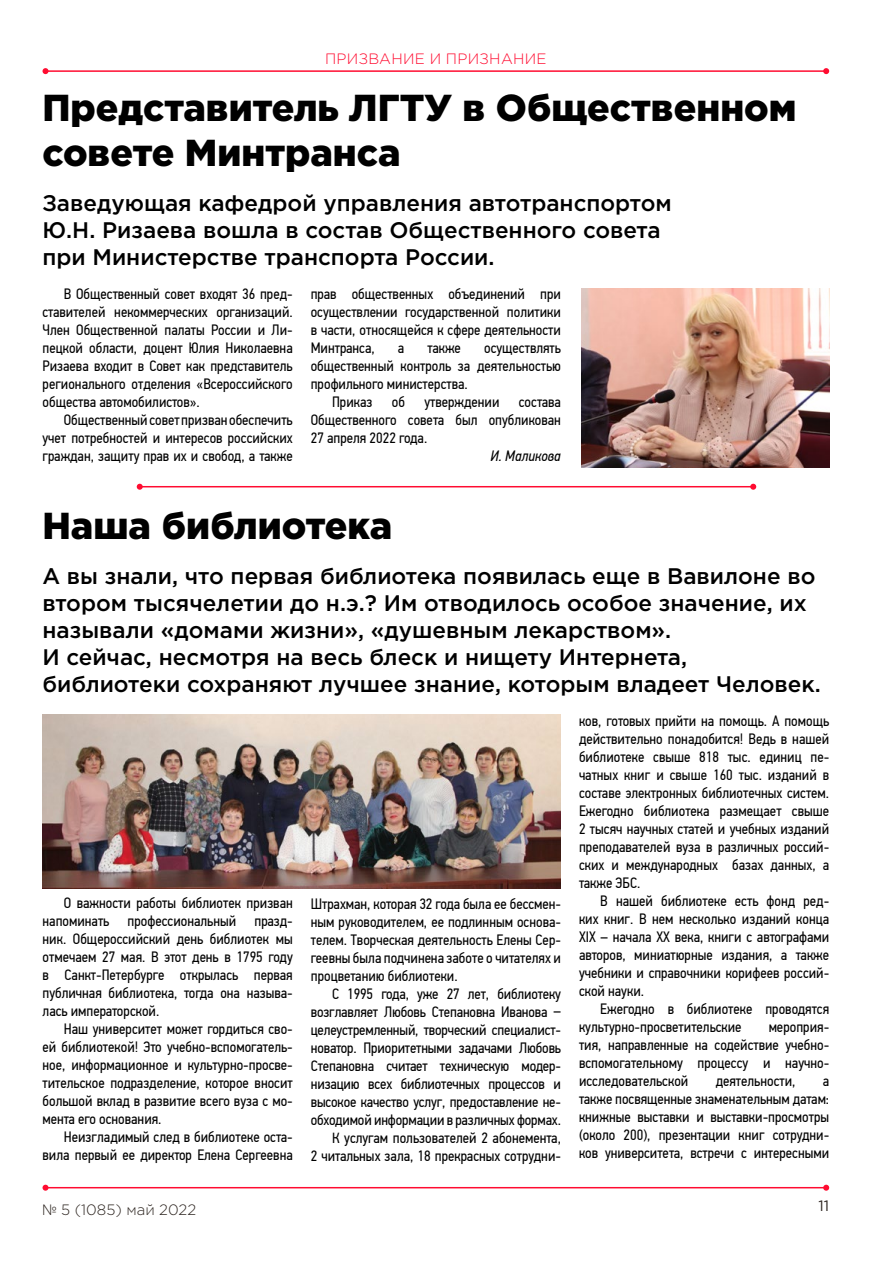
<style>
.page{position:relative;width:893px;height:1263px;background:#fff}
.page>*{position:absolute;margin:0;border:0;box-sizing:border-box;transform-origin:0 0}
.t1{font:900 37.5px/45px "Gotham Pro";color:#000}
.t2{font:500 22.5px/27px "Gotham Pro";color:#000}
.t3{font:15px/18px "PF Din Text Cond Pro";color:#000;text-align:justify}
.t4{font:300 15px "Gotham Pro";letter-spacing:.02em;color:#ff0c31}
.t5{font:300 15px "Gotham Pro";color:#2f2722}
.t6{font:italic 15px "PF Din Text Cond Pro";color:#000}
.t7{font:15px "Gotham Pro";color:#2f2722}
</style>
<div class="page">
<hr style="left:46px;top:70px;width:780px;height:2px;background:#ff0c31">
<svg style="left:43px;top:68px;width:6px;height:6px"></svg>
<svg style="left:823px;top:68px;width:6px;height:6px"></svg>
<hr style="left:46px;top:1187px;width:780px;height:1px;background:#ff0c31">
<svg style="left:43px;top:1185px;width:6px;height:6px"></svg>
<svg style="left:823px;top:1185px;width:6px;height:6px"></svg>
<img style="left:581px;top:288px;width:248px;height:180px">
<hr style="left:140px;top:486px;width:613px;height:1px;background:#ff0c31">
<svg style="left:137px;top:484px;width:6px;height:6px"></svg>
<svg style="left:750px;top:484px;width:6px;height:6px"></svg>
<img style="left:43px;top:714px;width:518px;height:174px">
<p class="t4" style="left:325px;top:50px;width:223px">ПРИЗВАНИЕ И ПРИЗНАНИЕ</p>
<h1 class="t1" style="left:42px;top:84px;width:756px">Представитель ЛГТУ в Общественном совете Минтранса</h1>
<h2 class="t2" style="left:42px;top:189px;width:631px">Заведующая кафедрой управления автотранспортом<br>Ю.Н. Ризаева вошла в состав Общественного совета при Министерстве транспорта России.</h2>
<p class="t3" style="left:43px;top:285px;width:252px;text-indent:21px">В Общественный совет входят 36 пред&shy;ставителей некоммерческих организаций.<br>Член Общественной палаты России и Ли&shy;пецкой области, доцент Юлия Николаевна Ризаева входит в Совет как представитель регионального отделения «Всероссийского общества автомобилистов».</p>
<p class="t3" style="left:43px;top:411px;width:252px;text-indent:21px">Общественный совет призван обеспечить учет потребностей и интересов российских граждан, защиту прав их и свобод, а также</p>
<p class="t3" style="left:311px;top:285px;width:252px">прав общественных объединений при осуществлении государственной политики в части, относящейся к сфере деятельности Минтранса,</p>
<p class="t3" style="left:398px;top:339px;width:8px">а</p>
<p class="t3" style="left:428px;top:339px;width:35px">также</p>
<p class="t3" style="left:484px;top:339px;width:78px">осуществлять</p>
<p class="t3" style="left:311px;top:357px;width:252px">общественный контроль за деятельностью</p>
<p class="t3" style="left:311px;top:375px;width:159px">профильного министерства.</p>
<p class="t3" style="left:332px;top:393px;width:42px">Приказ</p>
<p class="t3" style="left:392px;top:393px;width:15px">об</p>
<p class="t3" style="left:424px;top:393px;width:77px">утверждении</p>
<p class="t3" style="left:311px;top:393px;width:252px;text-indent:208px">состава Общественного совета был опубликован 27 апреля 2022 года.</p>
<p class="t6" style="left:491px;top:448px;width:72px">И. Маликова</p>
<h1 class="t1" style="left:42px;top:502px;width:351px">Наша библиотека</h1>
<p class="t2" style="left:42px;top:562px;width:780px">А вы знали, что первая библиотека появилась еще в Вавилоне во втором тысячелетии до н.э.? Им отводилось особое значение, их называли «домами жизни», «душевным лекарством».<br>И сейчас, несмотря на весь блеск и нищету Интернета, библиотеки сохраняют лучшее знание, которым владеет Человек.</p>
<p class="t3" style="left:43px;top:894px;width:252px;text-indent:21px">О важности работы библиотек призван напоминать профессиональный празд&shy;ник. Общероссийский день библиотек мы отмечаем 27 мая. В этот день в 1795 году в Санкт-Петербурге открылась первая публичная библиотека, тогда она называ&shy;лась императорской.</p>
<p class="t3" style="left:43px;top:1020px;width:252px;text-indent:21px">Наш университет может гордиться сво&shy;ей библиотекой! Это учебно-вспомогатель&shy;ное, информационное и культурно-просве&shy;тительское подразделение, которое вносит большой вклад в развитие всего вуза с мо&shy;мента его основания.</p>
<p class="t3" style="left:43px;top:1128px;width:252px;text-align:right">Неизгладимый след в библиотеке оста&shy;вила первый ее директор Елена Сергеевна</p>
<p class="t3" style="left:311px;top:894px;width:252px">Штрахман, которая 32 года была ее бессмен&shy;ным руководителем, ее подлинным основа&shy;телем. Творческая деятельность Елены Сер&shy;геевны была подчинена заботе о читателях и процветанию библиотеки.</p>
<p class="t3" style="left:311px;top:984px;width:252px;text-align:right">С 1995 года, уже 27 лет, библиотеку возглавляет Любовь Степановна Иванова – целеустремленный, творческий специалист&shy;новатор. Приоритетными задачами Любовь Степановна считает техническую модер&shy;низацию всех библиотечных процессов и высокое качество услуг, предоставление не&shy;обходимой информации в различных формах.<br>К услугам пользователей 2 абонемента,<br>2 читальных зала, 18 прекрасных сотрудни-</p>
<p class="t3" style="left:579px;top:711px;width:252px">ков, готовых прийти на помощь. А помощь действительно понадобится! Ведь в нашей библиотеке свыше 818 тыс. единиц пе&shy;чатных книг и свыше 160 тыс. изданий в составе электронных библиотечных систем.<br>Ежегодно библиотека размещает свыше 2 тысяч научных статей и учебных изданий преподавателей вуза в различных россий&shy;ских и международных базах данных, а также ЭБС.</p>
<p class="t3" style="left:579px;top:891px;width:252px;text-indent:21px">В нашей библиотеке есть фонд ред&shy;ких книг. В нем несколько изданий конца XIX – начала XX века, книги с автографами авторов, миниатюрные издания, а также учебники и справочники корифеев россий&shy;ской науки.</p>
<p class="t3" style="left:579px;top:999px;width:252px;text-indent:21px">Ежегодно в библиотеке проводятся культурно-просветительские</p>
<p class="t3" style="left:579px;top:1017px;width:252px;text-indent:190px">мероприя&shy;тия, направленные на содействие учебно&shy;вспомогательному процессу и научно&shy;исследовательской</p>
<p class="t3" style="left:579px;top:1071px;width:252px;text-indent:244px">а также посвященные знаменательным датам: книжные выставки и выставки-просмотры (около 200), презентации книг сотрудни&shy;ков университета, встречи с интересными</p>
<p class="t3" style="left:716px;top:1071px;width:81px">деятельности,</p>
<p class="t5" style="left:42px;top:1202px;width:155px">№ 5 (1085) май 2022</p>
<p class="t7" style="left:818px;top:1197px;width:12px">11</p>
</div>
